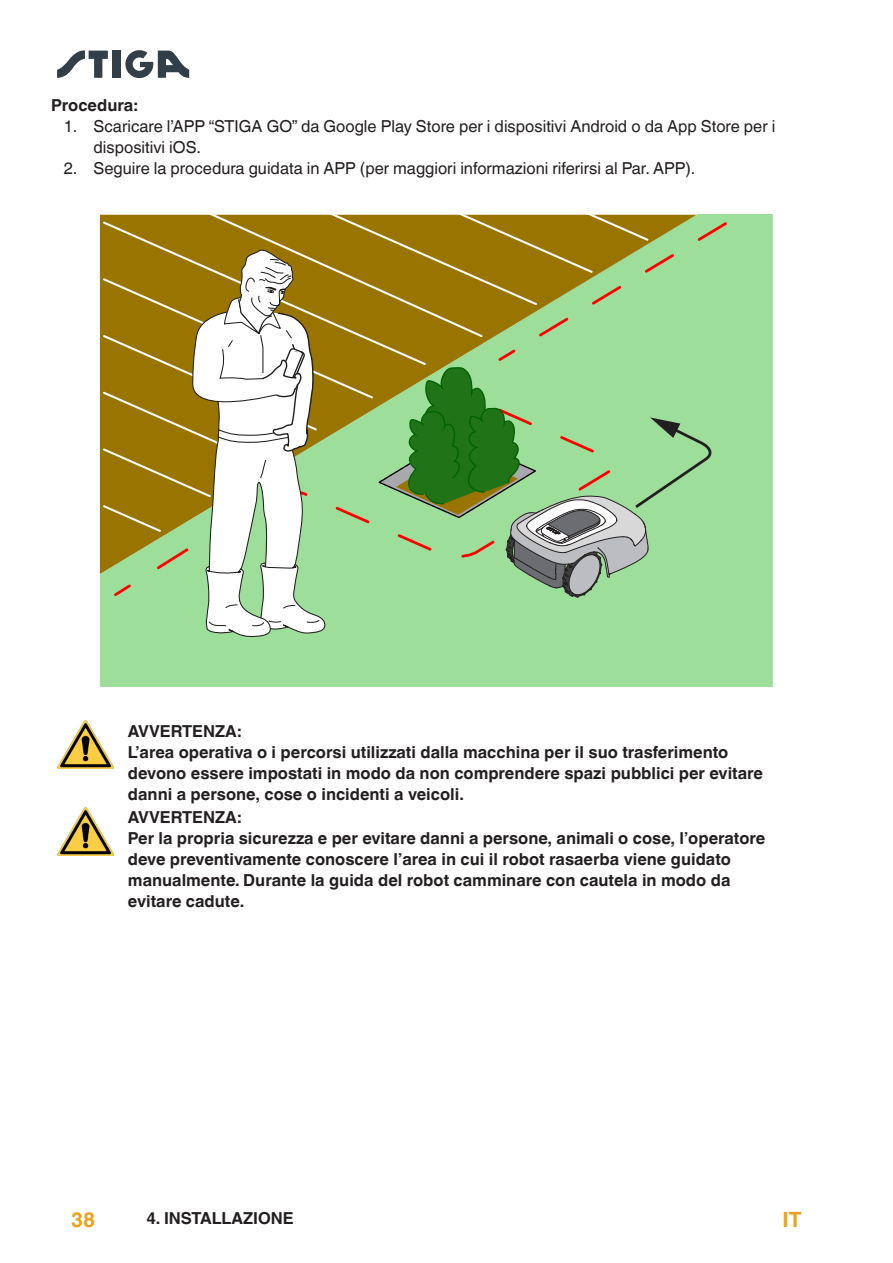
<style>
.page{position:relative;width:893px;height:1263px;background:#fff}
.page>*{position:absolute;margin:0;border:0;box-sizing:border-box;transform-origin:0 0}
.t1{font:700 21px "Helvetica World";color:#eea11d}
.Testo_ATT_AVV_NOTE{font:700 16.5px/21px "Helvetica World";color:#231f20}
.t2{font:16.5px/21px "Helvetica World";color:#231f20}
.Testo_normale_-_CBOLD{font:700 16.5px "Helvetica World";color:#231f20}
</style>
<div class="page">
<div style="left:113px;top:51px;width:8px;height:27px;background:#323e48"></div>
<svg style="left:57px;top:50px;width:51px;height:28px"></svg>
<svg style="left:125px;top:50px;width:64px;height:28px"></svg>
<img style="left:57px;top:721px;width:56px;height:47px">
<img style="left:57px;top:807px;width:56px;height:48px">
<div style="left:100px;top:215px;width:673px;height:472px;background:#9dde9a"></div>
<svg style="left:101px;top:215px;width:628px;height:423px"></svg>
<p class="Testo_normale_-_CBOLD" style="left:51px;top:96px;width:88px">Procedura:</p>
<p class="t2" style="left:94px;top:116px;width:683px;text-indent:-30px">1. Scaricare l’APP “STIGA GO” da Google Play Store per i dispositivi Android o da App Store per i dispositivi iOS.</p>
<p class="t2" style="left:64px;top:158px;width:633px">2. Seguire la procedura guidata in APP (per maggiori informazioni riferirsi al Par. APP).</p>
<p class="Testo_ATT_AVV_NOTE" style="left:128px;top:720px;width:115px">AVVERTENZA:</p>
<p class="Testo_ATT_AVV_NOTE" style="left:128px;top:741px;width:637px">L’area operativa o i percorsi utilizzati dalla macchina per il suo trasferimento devono essere impostati in modo da non comprendere spazi pubblici per evitare danni a persone, cose o incidenti a veicoli.</p>
<p class="Testo_ATT_AVV_NOTE" style="left:128px;top:807px;width:115px">AVVERTENZA:</p>
<p class="Testo_ATT_AVV_NOTE" style="left:128px;top:828px;width:639px">Per la propria sicurezza e per evitare danni a persone, animali o cose, l’operatore deve preventivamente conoscere l’area in cui il robot rasaerba viene guidato manualmente. Durante la guida del robot camminare con cautela in modo da evitare cadute.</p>
<p class="t1" style="left:71px;top:1208px;width:26px">38</p>
<p class="Testo_ATT_AVV_NOTE" style="left:146px;top:1208px;width:34px">4. Installazione</p>
<p class="t1" style="left:782px;top:1208px;width:21px">IT</p>
</div>
